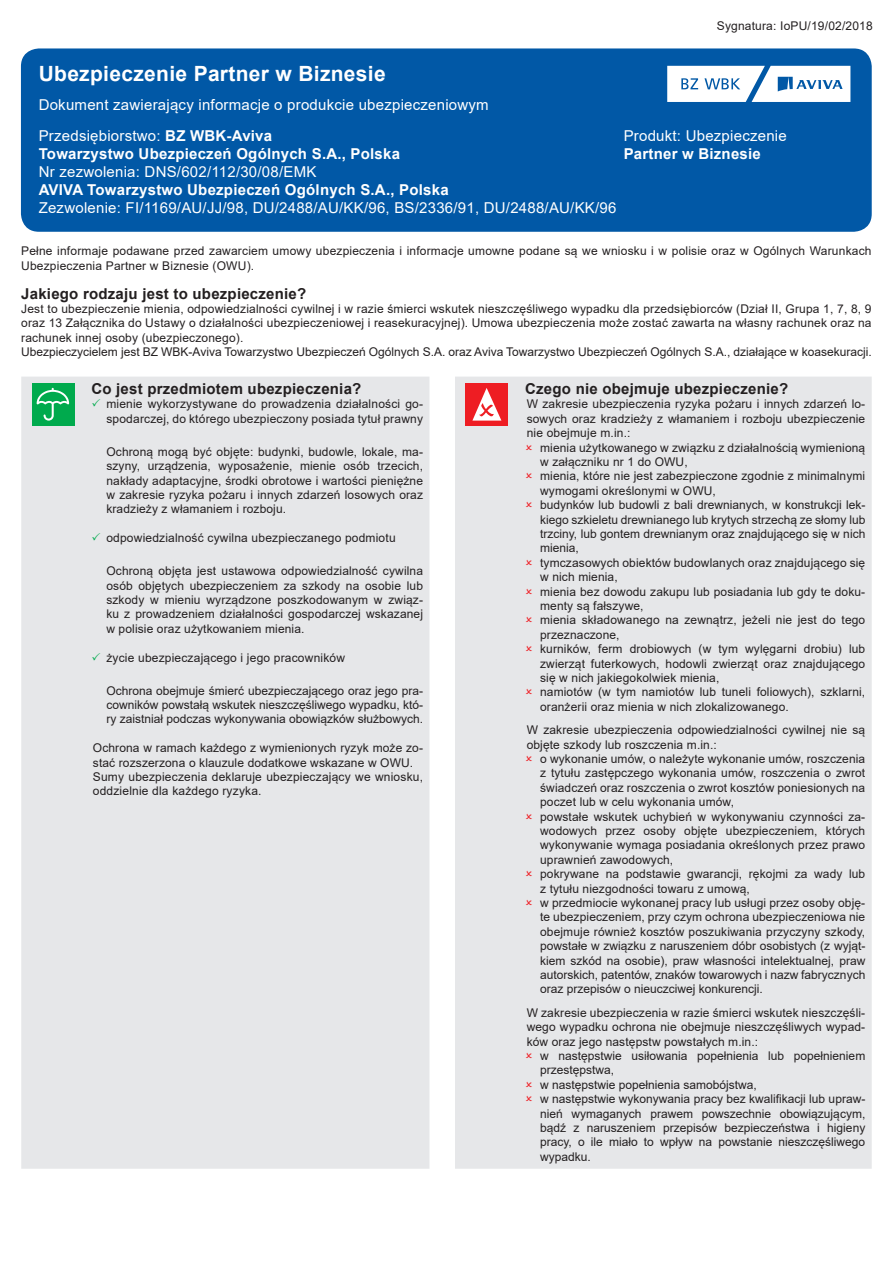
<style>
.page{position:relative;width:893px;height:1263px;background:#fff}
.page>*{position:absolute;margin:0;border:0;box-sizing:border-box;transform-origin:0 0}
.t1{font:700 21px "Arial";letter-spacing:.015em;color:#fff}
.t2{font:15px/31.3px "Arial";letter-spacing:.015em;color:#fff}
.t3{font:700 15px "Arial";letter-spacing:.015em;color:#fff}
.t4{font:700 15px "Arial";letter-spacing:.015em;color:#231f20}
.t5{font:12px/14.4px "Arial";letter-spacing:.01em;color:#231f20}
.s1{font-weight:700}
.s2{color:#00aa4d}
</style>
<div class="page">
<div style="left:21px;top:377px;width:851px;height:792px;background:#e6e7e9"></div>
<div style="left:32px;top:383px;width:42px;height:42px;background:#00aa4d"></div>
<svg style="left:37px;top:388px;width:32px;height:33px"></svg>
<div style="left:466px;top:383px;width:42px;height:42px;background:#ee1d23"></div>
<svg style="left:472px;top:388px;width:29px;height:33px"></svg>
<div style="left:21px;top:48px;width:851px;height:184px;background:#0158a6;border-radius:18px"></div>
<svg style="left:667px;top:66px;width:183px;height:36px;background:#dfeaf3"></svg>
<svg style="left:526px;top:444px;width:6px;height:6px"></svg>
<svg style="left:526px;top:473px;width:6px;height:5px"></svg>
<svg style="left:526px;top:502px;width:6px;height:5px"></svg>
<svg style="left:526px;top:559px;width:6px;height:6px"></svg>
<svg style="left:526px;top:588px;width:6px;height:6px"></svg>
<svg style="left:526px;top:617px;width:6px;height:5px"></svg>
<svg style="left:526px;top:646px;width:6px;height:5px"></svg>
<svg style="left:526px;top:689px;width:6px;height:5px"></svg>
<svg style="left:526px;top:755px;width:6px;height:6px"></svg>
<svg style="left:526px;top:813px;width:6px;height:6px"></svg>
<svg style="left:526px;top:871px;width:6px;height:5px"></svg>
<svg style="left:526px;top:899px;width:6px;height:6px"></svg>
<svg style="left:526px;top:1052px;width:6px;height:6px"></svg>
<svg style="left:526px;top:1081px;width:6px;height:6px"></svg>
<svg style="left:526px;top:1096px;width:6px;height:5px"></svg>
<p class="t5" style="left:717px;top:19px;width:157px">Sygnatura: IoPU/19/02/2018</p>
<h1 class="t1" style="left:39px;top:59px;width:349px">Ubezpieczenie Partner w Biznesie</h1>
<p class="t2" style="left:39px;top:89px;width:452px">Dokument zawierający informacje o produkcie ubezpieczeniowym<br>Przedsiębiorstwo: <span class="s1">BZ WBK-Aviva</span></p>
<p class="t3" style="left:39px;top:143px;width:363px">Towarzystwo Ubezpieczeń Ogólnych S.A., Polska</p>
<p class="t2" style="left:39px;top:156px;width:279px">Nr zezwolenia: DNS/602/112/30/08/EMK</p>
<p class="t3" style="left:39px;top:179px;width:411px">AVIVA Towarzystwo Ubezpieczeń Ogólnych S.A., Polska</p>
<p class="t2" style="left:39px;top:192px;width:579px">Zezwolenie: FI/1169/AU/JJ/98, DU/2488/AU/KK/96, BS/2336/91, DU/2488/AU/KK/96</p>
<p class="t2" style="left:624px;top:120px;width:165px">Produkt: Ubezpieczenie</p>
<p class="t3" style="left:624px;top:143px;width:139px">Partner w Biznesie</p>
<p class="t5" style="left:21px;top:244px;width:852px">Pełne informaje podawane przed zawarciem umowy ubezpieczenia i informacje umowne podane są we wniosku i w polisie oraz w Ogólnych Warunkach<br>Ubezpieczenia Partner w Biznesie (OWU).</p>
<p class="t4" style="left:21px;top:283px;width:287px">Jakiego rodzaju jest to ubezpieczenie?</p>
<p class="t5" style="left:21px;top:301px;width:852px">Jest to ubezpieczenie mienia, odpowiedzialności cywilnej i w razie śmierci wskutek nieszczęśliwego wypadku dla przedsiębiorców (Dział II, Grupa 1, 7, 8, 9 oraz 13 Załącznika do Ustawy o działalności ubezpieczeniowej i reasekuracyjnej). Umowa ubezpieczenia może zostać zawarta na własny rachunek oraz na rachunek innej osoby (ubezpieczonego).<br>Ubezpieczycielem jest BZ WBK-Aviva Towarzystwo Ubezpieczeń Ogólnych S.A. oraz Aviva Towarzystwo Ubezpieczeń Ogólnych S.A., działające w koasekuracji.</p>
<p class="t4" style="left:91px;top:378px;width:271px">Co jest przedmiotem ubezpieczenia?</p>
<p class="t5" style="left:91px;top:397px;width:333px;text-align:right"><span class="s2">✓</span> mienie wykorzystywane do prowadzenia działalności go&shy;spodarczej, do którego ubezpieczony posiada tytuł prawny</p>
<p class="t5" style="left:106px;top:444px;width:318px;text-align:justify">Ochroną mogą być objęte: budynki, budowle, lokale, ma&shy;szyny, urządzenia, wyposażenie, mienie osób trzecich, nakłady adaptacyjne, środki obrotowe i wartości pieniężne w zakresie ryzyka pożaru i innych zdarzeń losowych oraz kradzieży z włamaniem i rozboju.</p>
<p class="t5" style="left:91px;top:531px;width:306px"><span class="s2">✓</span> odpowiedzialność cywilna ubezpieczanego podmiotu</p>
<p class="t5" style="left:106px;top:564px;width:318px;text-align:justify">Ochroną objęta jest ustawowa odpowiedzialność cywilna osób objętych ubezpieczeniem za szkody na osobie lub szkody w mieniu wyrządzone poszkodowanym w związ&shy;ku z prowadzeniem działalności gospodarczej wskazanej w polisie oraz użytkowaniem mienia.</p>
<p class="t5" style="left:91px;top:650px;width:255px"><span class="s2">✓</span> życie ubezpieczającego i jego pracowników</p>
<p class="t5" style="left:106px;top:683px;width:318px;text-align:justify">Ochrona obejmuje śmierć ubezpieczającego oraz jego pra&shy;cowników powstałą wskutek nieszczęśliwego wypadku, któ&shy;ry zaistniał podczas wykonywania obowiązków służbowych.</p>
<p class="t5" style="left:93px;top:741px;width:332px">Ochrona w ramach każdego z wymienionych ryzyk może zo&shy;stać rozszerzona o klauzule dodatkowe wskazane w OWU.<br>Sumy ubezpieczenia deklaruje ubezpieczający we wniosku, oddzielnie dla każdego ryzyka.</p>
<p class="t4" style="left:525px;top:378px;width:265px">Czego nie obejmuje ubezpieczenie?</p>
<p class="t5" style="left:527px;top:397px;width:340px;text-align:justify">W zakresie ubezpieczenia ryzyka pożaru i innych zdarzeń lo&shy;sowych oraz kradzieży z włamaniem i rozboju ubezpieczenie nie obejmuje m.in.:</p>
<p class="t5" style="left:540px;top:440px;width:327px">mienia użytkowanego w związku z działalnością wymienioną w załączniku nr 1 do OWU,<br>mienia, które nie jest zabezpieczone zgodnie z minimalnymi wymogami określonymi w OWU,<br>budynków lub budowli z bali drewnianych, w konstrukcji lek&shy;kiego szkieletu drewnianego lub krytych strzechą ze słomy lub trzciny, lub gontem drewnianym oraz znajdującego się w nich mienia,<br>tymczasowych obiektów budowlanych oraz znajdującego się w nich mienia,<br>mienia bez dowodu zakupu lub posiadania lub gdy te doku&shy;menty są fałszywe,<br>mienia składowanego na zewnątrz, jeżeli nie jest do tego przeznaczone,<br>kurników, ferm drobiowych (w tym wylęgarni drobiu) lub zwierząt futerkowych, hodowli zwierząt oraz znajdującego się w nich jakiegokolwiek mienia,<br>namiotów (w tym namiotów lub tuneli foliowych), szklarni, oranżerii oraz mienia w nich zlokalizowanego.</p>
<p class="t5" style="left:527px;top:723px;width:340px">W zakresie ubezpieczenia odpowiedzialności cywilnej nie są objęte szkody lub roszczenia m.in.:</p>
<p class="t5" style="left:540px;top:751px;width:327px">o wykonanie umów, o należyte wykonanie umów, roszczenia z tytułu zastępczego wykonania umów, roszczenia o zwrot świadczeń oraz roszczenia o zwrot kosztów poniesionych na poczet lub w celu wykonania umów,<br>powstałe wskutek uchybień w wykonywaniu czynności za&shy;wodowych przez osoby objęte ubezpieczeniem, których wykonywanie wymaga posiadania określonych przez prawo uprawnień zawodowych,<br>pokrywane na podstawie gwarancji, rękojmi za wady lub z tytułu niezgodności towaru z umową,<br>w przedmiocie wykonanej pracy lub usługi przez osoby obję&shy;te ubezpieczeniem, przy czym ochrona ubezpieczeniowa nie obejmuje również kosztów poszukiwania przyczyny szkody, powstałe w związku z naruszeniem dóbr osobistych (z wyjąt&shy;kiem szkód na osobie), praw własności intelektualnej, praw autorskich, patentów, znaków towarowych i nazw fabrycznych oraz przepisów o nieuczciwej konkurencji.</p>
<p class="t5" style="left:527px;top:1005px;width:340px;text-align:justify">W zakresie ubezpieczenia w razie śmierci wskutek nieszczęśli&shy;wego wypadku ochrona nie obejmuje nieszczęśliwych wypad&shy;ków oraz jego następstw powstałych m.in.:</p>
<p class="t5" style="left:540px;top:1048px;width:327px">w następstwie usiłowania popełnienia lub popełnieniem przestępstwa,<br>w następstwie popełnienia samobójstwa,<br>w następstwie wykonywania pracy bez kwalifikacji lub upraw&shy;nień wymaganych prawem powszechnie obowiązującym, bądź z naruszeniem przepisów bezpieczeństwa i higieny pracy, o ile miało to wpływ na powstanie nieszczęśliwego wypadku.</p>
</div>
